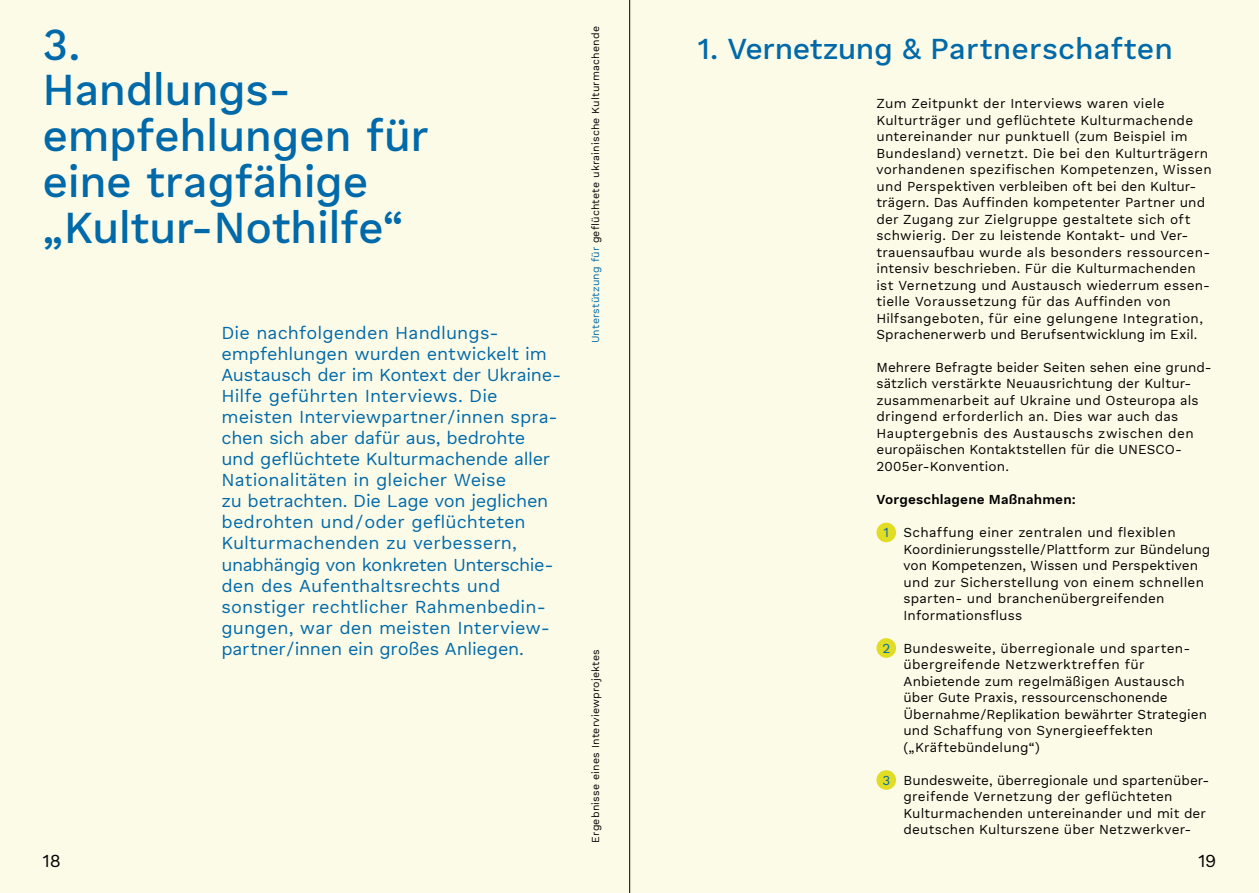
<style>
.page{position:relative;width:1259px;height:893px;background:#fcfbe7}
.page>*{position:absolute;margin:0;border:0;box-sizing:border-box;transform-origin:0 0}
.t1{font:500 45px/45.8px "Work Sans DUK";letter-spacing:-.01em;color:#0069a9}
.t2{font:500 30px "Work Sans DUK";letter-spacing:.005em;color:#0069a9}
.t3{font:18px/21px "Work Sans DUK";color:#0069a9}
.t4{font:18px "Work Sans DUK";color:#000}
.t5{font:13.5px/16.5px "Work Sans DUK";letter-spacing:.015em;color:#000}
.t6{font:600 13.5px "Work Sans DUK";letter-spacing:.015em;color:#000}
.t7{font:10.5px "Work Sans DUK";letter-spacing:.02em;color:#000}
.s1{color:#0069a9}
</style>
<div class="page">
<div style="left:876px;top:523px;width:20px;height:19px;background:#e1dd24;border-radius:50%"></div>
<div style="left:876px;top:638px;width:20px;height:20px;background:#e1dd24;border-radius:50%"></div>
<div style="left:876px;top:770px;width:20px;height:20px;background:#e1dd24;border-radius:50%"></div>
<hr style="left:629px;top:0;width:1px;height:893px;background:#000">
<h1 class="t1" style="left:43px;top:24px;width:388px">3.<br>Handlungs&shy;empfehlungen für eine tragfähige „Kultur-Nothilfe“</h1>
<p class="t3" style="left:221px;top:324px;width:341px">Die nachfolgenden Handlungs&shy;empfehlungen wurden entwickelt im Austausch der im Kontext der Ukraine-Hilfe geführten Interviews. Die meisten Interviewpartner/innen spra&shy;chen sich aber dafür aus, bedrohte und geflüchtete Kulturmachende aller Nationalitäten in gleicher Weise<br>zu betrachten. Die Lage von jeglichen bedrohten und/oder geflüchteten Kulturmachenden zu verbessern, unabhängig von konkreten Unterschie&shy;den des Aufenthaltsrechts und sonstiger rechtlicher Rahmenbedin&shy;gungen, war den meisten Interview&shy;partner/innen ein großes Anliegen.</p>
<p class="t7" style="left:589px;top:343px;width:319px;rotate:-90deg"><span class="s1">Unterstützung für</span> geflüchtete ukrainische Kulturmachende</p>
<p class="t7" style="left:589px;top:843px;width:195px;rotate:-90deg">Ergebnisse eines Interviewprojektes</p>
<h2 class="t2" style="left:697px;top:31px;width:477px">1. Vernetzung &amp; Partnerschaften</h2>
<p class="t5" style="left:876px;top:96px;width:337px">Zum Zeitpunkt der Interviews waren viele Kulturträger und geflüchtete Kulturmachende untereinander nur punktuell (zum Beispiel im Bundesland) vernetzt. Die bei den Kulturträgern vorhandenen spezifischen Kompetenzen, Wissen und Perspektiven verbleiben oft bei den Kultur&shy;trägern. Das Auffinden kompetenter Partner und der Zugang zur Zielgruppe gestaltete sich oft schwierig. Der zu leistende Kontakt- und Ver&shy;trauensaufbau wurde als besonders ressourcen&shy;intensiv beschrieben. Für die Kulturmachenden ist Vernetzung und Austausch wiederrum essen&shy;tielle Voraussetzung für das Auffinden von Hilfsangeboten, für eine gelungene Integration, Sprachenerwerb und Berufsentwicklung im Exil.</p>
<p class="t5" style="left:876px;top:360px;width:337px">Mehrere Befragte beider Seiten sehen eine grund&shy;sätzlich verstärkte Neuausrichtung der Kultur&shy;zusammenarbeit auf Ukraine und Osteuropa als dringend erforderlich an. Dies war auch das Hauptergebnis des Austauschs zwischen den europäischen Kontaktstellen für die UNESCO-2005er-Konvention.</p>
<p class="t6" style="left:876px;top:491px;width:201px">Vorgeschlagene Maßnahmen:</p>
<p class="t5" style="left:903px;top:525px;width:308px;text-indent:-20px"><span class="s1">1</span> Schaffung einer zentralen und flexiblen Koordinierungsstelle/Plattform zur Bündelung von Kompetenzen, Wissen und Perspektiven und zur Sicherstellung von einem schnellen sparten- und branchenübergreifenden Informationsfluss</p>
<p class="t5" style="left:903px;top:640px;width:305px;text-indent:-21px"><span class="s1">2</span> Bundesweite, überregionale und sparten&shy;übergreifende Netzwerktreffen für Anbietende zum regelmäßigen Austausch über Gute Praxis, ressourcenschonende Übernahme/Replikation bewährter Strategien und Schaffung von Synergieeffekten („Kräftebündelung“)</p>
<p class="t5" style="left:903px;top:772px;width:307px;text-indent:-21px"><span class="s1">3</span> Bundesweite, überregionale und spartenüber&shy;greifende Vernetzung der geflüchteten Kulturmachenden untereinander und mit der deutschen Kulturszene über Netzwerkver-</p>
<h3 class="t4" style="left:43px;top:850px;width:20px">18</h3>
<h3 class="t4" style="left:1198px;top:850px;width:20px">19</h3>
</div>
